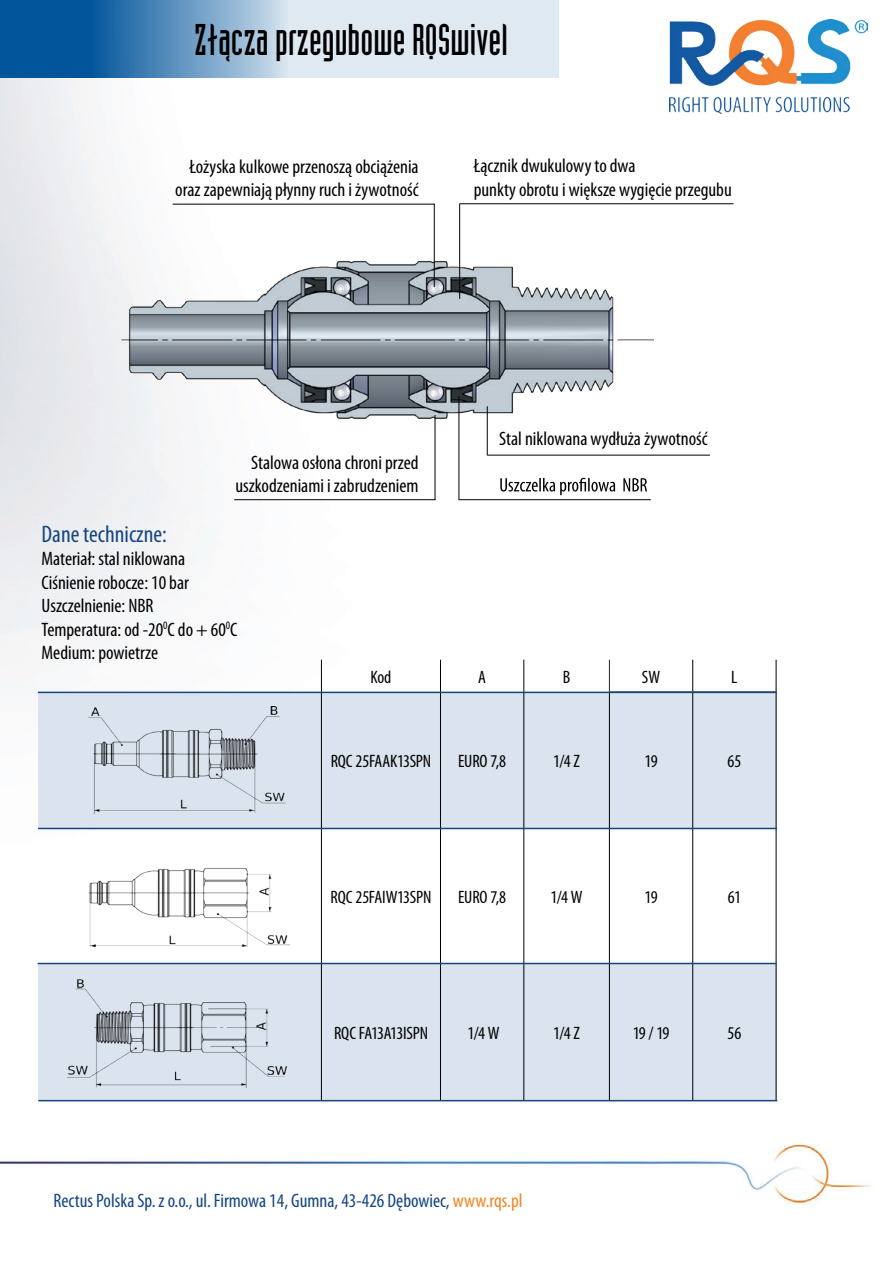
<style>
.page{position:relative;width:893px;height:1263px;background:#fff}
.page>*{position:absolute;margin:0;border:0;box-sizing:border-box;transform-origin:0 0}
.t1{font:43.5px "Industria LT Std Solid PL";color:#000001}
.t2{font:condensed 24px "Myriad Pro";color:#154681}
.t3{font:condensed 19.5px/23.4px "Myriad Pro";color:#000001}
.t4{font:condensed 19.5px "Myriad Pro";color:#154681}
.t5{font:condensed 18px "Myriad Pro";letter-spacing:-.015em;color:#000001}
.s1{color:#f38422}
</style>
<div class="page">
<img style="left:0;top:19px;width:871px;height:1184px">
<img style="left:114px;top:259px;width:540px;height:173px">
<hr style="left:460px;top:203px;width:273px;height:1px;background:#000001">
<hr style="left:434px;top:204px;width:1px;height:83px;background:#000001">
<hr style="left:173px;top:204px;width:262px;height:1px;background:#000001">
<hr style="left:459px;top:499px;width:192px;height:1px;background:#000001">
<hr style="left:459px;top:203px;width:1px;height:96px;background:#000001">
<hr style="left:488px;top:455px;width:222px;height:1px;background:#000001">
<svg style="left:500px;top:478px;width:147px;height:17px"></svg>
<hr style="left:487px;top:406px;width:1px;height:49px;background:#000001">
<hr style="left:234px;top:499px;width:201px;height:1px;background:#000001">
<hr style="left:435px;top:415px;width:1px;height:85px;background:#000001">
<svg style="left:38px;top:693px;width:738px;height:270px;fill:#dbe3ee"></svg>
<div style="left:38px;top:964px;width:738px;height:136px;background:#dbe3ee"></div>
<hr style="left:321px;top:660px;width:1px;height:32px;background:#000001">
<hr style="left:440px;top:660px;width:1px;height:32px;background:#000001">
<hr style="left:524px;top:660px;width:1px;height:32px;background:#000001">
<hr style="left:692px;top:660px;width:1px;height:32px;background:#000001">
<hr style="left:776px;top:660px;width:1px;height:32px;background:#000001">
<hr style="left:321px;top:692px;width:1px;height:136px;background:#000001">
<hr style="left:440px;top:692px;width:1px;height:136px;background:#000001">
<hr style="left:524px;top:692px;width:1px;height:136px;background:#000001">
<hr style="left:609px;top:692px;width:1px;height:136px;background:#000001">
<hr style="left:692px;top:692px;width:1px;height:136px;background:#000001">
<hr style="left:776px;top:692px;width:1px;height:136px;background:#000001">
<hr style="left:321px;top:828px;width:1px;height:136px;background:#000001">
<hr style="left:440px;top:828px;width:1px;height:136px;background:#000001">
<hr style="left:524px;top:828px;width:1px;height:136px;background:#000001">
<hr style="left:609px;top:828px;width:1px;height:136px;background:#000001">
<hr style="left:692px;top:828px;width:1px;height:136px;background:#000001">
<hr style="left:776px;top:828px;width:1px;height:136px;background:#000001">
<hr style="left:321px;top:964px;width:1px;height:136px;background:#000001">
<hr style="left:440px;top:964px;width:1px;height:136px;background:#000001">
<hr style="left:524px;top:964px;width:1px;height:136px;background:#000001">
<hr style="left:609px;top:964px;width:1px;height:136px;background:#000001">
<hr style="left:692px;top:964px;width:1px;height:136px;background:#000001">
<hr style="left:776px;top:964px;width:1px;height:136px;background:#000001">
<hr style="left:609px;top:660px;width:1px;height:32px;background:#202225">
<img style="left:70px;top:706px;width:223px;height:113px">
<hr style="left:38px;top:828px;width:739px;height:1px;background:#154681">
<hr style="left:38px;top:963px;width:739px;height:1px;background:#154681">
<hr style="left:38px;top:1100px;width:739px;height:1px;background:#154681">
<hr style="left:38px;top:692px;width:739px;height:1px;background:#154681">
<svg style="left:0;top:0;width:559px;height:78px;background:#91b5d3"></svg>
<img style="left:669px;top:20px;width:199px;height:93px">
<img style="left:66px;top:851px;width:223px;height:100px">
<img style="left:68px;top:976px;width:223px;height:111px">
<hr style="left:459px;top:396px;width:1px;height:104px;background:#000001">
<h1 class="t1" style="left:194px;top:16px;width:315px">Złącza przegubowe RQSwivel</h1>
<p class="t3" style="left:175px;top:155px;width:245px;text-align:right">Łożyska kulkowe przenoszą obciążenia oraz zapewniają płynny ruch i żywotność</p>
<p class="t3" style="left:474px;top:154px;width:260px">Łącznik dwukulowy to dwa<br>punkty obrotu i większe wygięcie przegubu</p>
<p class="t3" style="left:235px;top:450px;width:185px;text-align:right">Stalowa osłona chroni przed uszkodzeniami i zabrudzeniem</p>
<p class="t2" style="left:42px;top:519px;width:127px">Dane techniczne:</p>
<p class="t3" style="left:42px;top:547px;width:197px">Materiał: stal niklowana<br>Ciśnienie robocze: 10 bar<br>Uszczelnienie: NBR<br>Temperatura: od -20<sup>0</sup>C do + 60<sup>0</sup>C<br>Medium: powietrze</p>
<p class="t3" style="left:499px;top:427px;width:210px">Stal niklowana wydłuża żywotność</p>
<p class="t5" style="left:370px;top:666px;width:23px">Kod</p>
<p class="t5" style="left:478px;top:666px;width:9px">A</p>
<p class="t5" style="left:563px;top:666px;width:9px">B</p>
<p class="t5" style="left:642px;top:666px;width:20px">SW</p>
<p class="t5" style="left:731px;top:666px;width:8px">L</p>
<p class="t5" style="left:331px;top:750px;width:102px">RQC 25FAAK13SPN</p>
<p class="t5" style="left:458px;top:750px;width:50px">EURO 7,8</p>
<p class="t5" style="left:553px;top:750px;width:28px">1/4 Z</p>
<p class="t5" style="left:645px;top:750px;width:15px">19</p>
<p class="t5" style="left:728px;top:750px;width:15px">65</p>
<p class="t5" style="left:331px;top:886px;width:102px">RQC 25FAIW13SPN</p>
<p class="t5" style="left:458px;top:886px;width:50px">EURO 7,8</p>
<p class="t5" style="left:551px;top:886px;width:34px">1/4 W</p>
<p class="t5" style="left:645px;top:886px;width:15px">19</p>
<p class="t5" style="left:728px;top:886px;width:15px">61</p>
<p class="t5" style="left:334px;top:1022px;width:95px">RQC FA13A13ISPN</p>
<p class="t5" style="left:468px;top:1022px;width:34px">1/4 W</p>
<p class="t5" style="left:553px;top:1022px;width:28px">1/4 Z</p>
<p class="t5" style="left:633px;top:1022px;width:38px">19 / 19</p>
<p class="t5" style="left:728px;top:1022px;width:15px">56</p>
<p class="t4" style="left:54px;top:1189px;width:470px">Rectus Polska Sp. z o.o., ul. Firmowa 14, Gumna, 43-426 Dębowiec, <span class="s1">www.rqs.pl</span></p>
</div>
